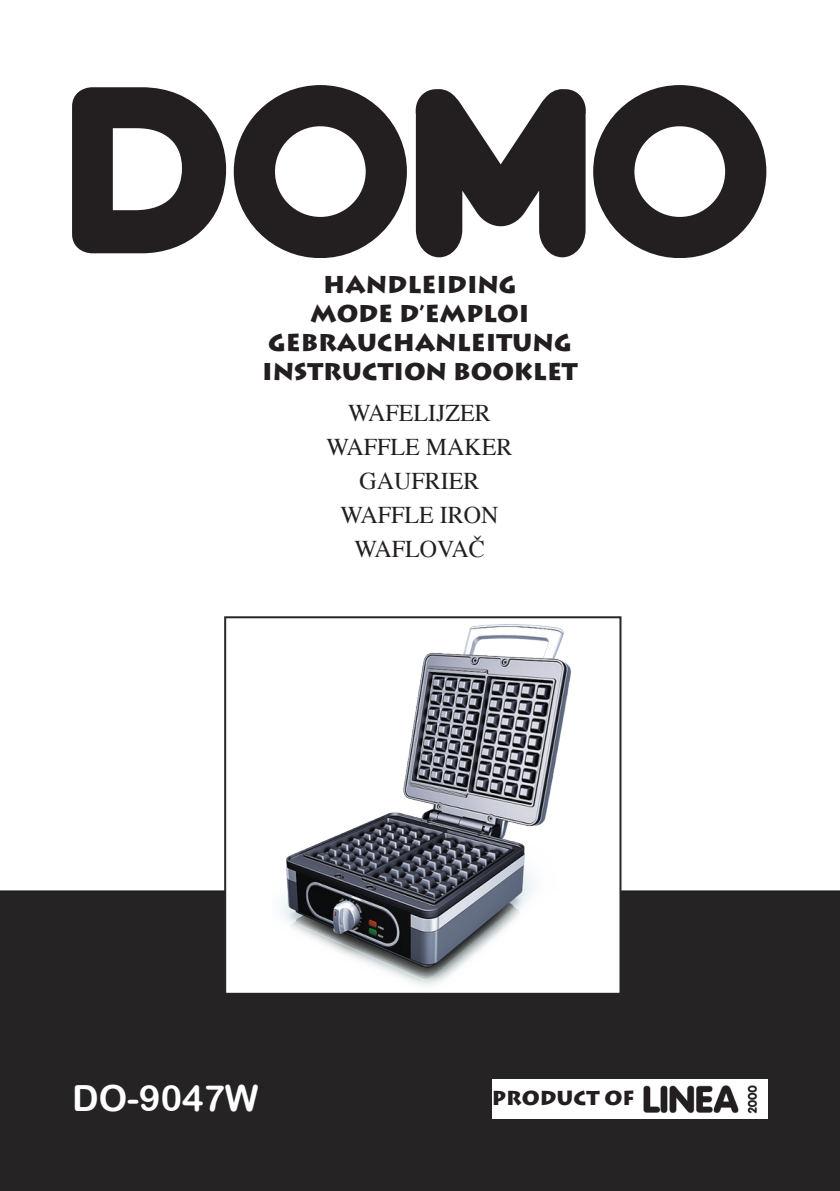
<style>
.page{position:relative;width:840px;height:1191px;background:#fff}
.page>*{position:absolute;margin:0;border:0;box-sizing:border-box;transform-origin:0 0}
.t1{font:36px "Arial Rounded MT Bold";color:#fff}
.t2{font:900 24px/28.8px "Lithos Pro";color:#231f20;text-align:center}
.t3{font:24px/34px "Times";color:#231f20;text-align:center}
.t4{font:900 20px "Lithos Pro";color:#231f20}
</style>
<div class="page">
<svg style="left:415px;top:89px;width:171px;height:168px"></svg>
<svg style="left:72px;top:87px;width:154px;height:166px"></svg>
<svg style="left:233px;top:85px;width:173px;height:173px"></svg>
<svg style="left:593px;top:85px;width:173px;height:173px"></svg>
<div style="left:0;top:890px;width:839px;height:301px;background:#262324"></div>
<div style="left:638px;top:1079px;width:129px;height:40px;background:#fff"></div>
<img style="left:643px;top:1085px;width:115px;height:29px">
<div style="left:491px;top:1079px;width:150px;height:40px;background:#fff"></div>
<div style="left:225px;top:617px;width:395px;height:376px;background:#fff"></div>
<img style="left:281px;top:624px;width:291px;height:361px">
<div style="left:224px;top:616px;width:397px;height:378px;border:2px solid #282526"></div>
<p class="t2" style="left:262px;top:271px;width:317px">HANDLEIDING<br>MODE D’EMPLOI<br>GEBRAUCHANLEITUNG<br>INSTRUCTION BOOKLET</p>
<p class="t3" style="left:326px;top:394px;width:187px">WAFELIJZER<br>WAFFLE MAKER<br>GAUFRIER<br>WAFFLE IRON<br>WAFLOVAČ</p>
<h1 class="t1" style="left:72px;top:1076px;width:188px">DO-9047W</h1>
<p class="t4" style="left:491px;top:1085px;width:144px">PRODUCT OF</p>
</div>
